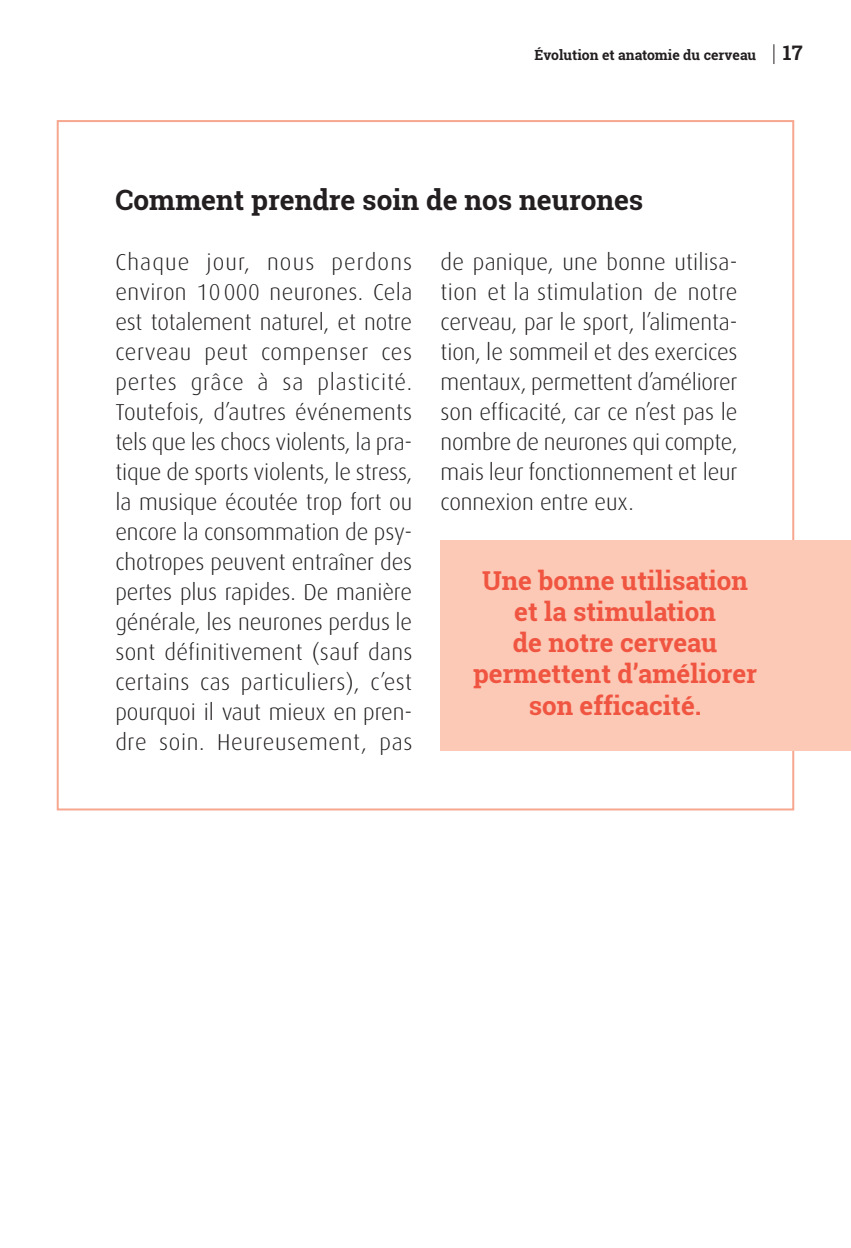
<style>
.page{position:relative;width:851px;height:1248px;background:#fff}
.page>*{position:absolute;margin:0;border:0;box-sizing:border-box;transform-origin:0 0}
.t1{font:700 28px "Roboto Slab";color:#231f20}
.t2{font:700 26px/31.2px "Roboto Slab";color:#f05541;text-align:center}
.t3{font:300 23px/30px "Dax";letter-spacing:-.005em;color:#231f20;text-align:justify}
.t4{font:700 20px "Roboto Slab";color:#231f20}
.t5{font:700 14px "Roboto Slab";color:#231f20}
</style>
<div class="page">
<svg style="left:773px;top:44px;width:1px;height:20px"></svg>
<div style="left:440px;top:540px;width:410px;height:210px;background:#fbc9b6"></div>
<p class="t5" style="left:534px;top:45px;width:223px">Évolution et anatomie du cerveau</p>
<p class="t4" style="left:782px;top:39px;width:21px">17</p>
<p class="t1" style="left:115px;top:181px;width:529px">Comment prendre soin de nos neurones</p>
<p class="t3" style="left:115px;top:247px;width:298px">Chaque jour, nous perdons environ 10 000 neurones. Cela est totalement naturel, et notre cerveau peut compenser ces pertes grâce à sa plasticité.<br>Toutefois, d’autres événements tels que les chocs violents, la pra&shy;tique de sports violents, le stress, la musique écoutée trop fort ou encore la consommation de psy&shy;chotropes peuvent entraîner des pertes plus rapides. De manière générale, les neurones perdus le sont définitivement (sauf dans certains cas particuliers), c’est pourquoi il vaut mieux en pren&shy;dre soin. Heureusement, pas</p>
<p class="t3" style="left:440px;top:247px;width:298px">de panique, une bonne utilisa&shy;tion et la stimulation de notre cerveau, par le sport, l’alimenta&shy;tion, le sommeil et des exercices mentaux, permettent d’améliorer son efficacité, car ce n’est pas le nombre de neurones qui compte, mais leur fonctionnement et leur connexion entre eux.</p>
<p class="t2" style="left:473px;top:564px;width:285px">Une bonne utilisation et la stimulation<br>de notre cerveau permettent d’améliorer son efficacité.</p>
</div>
